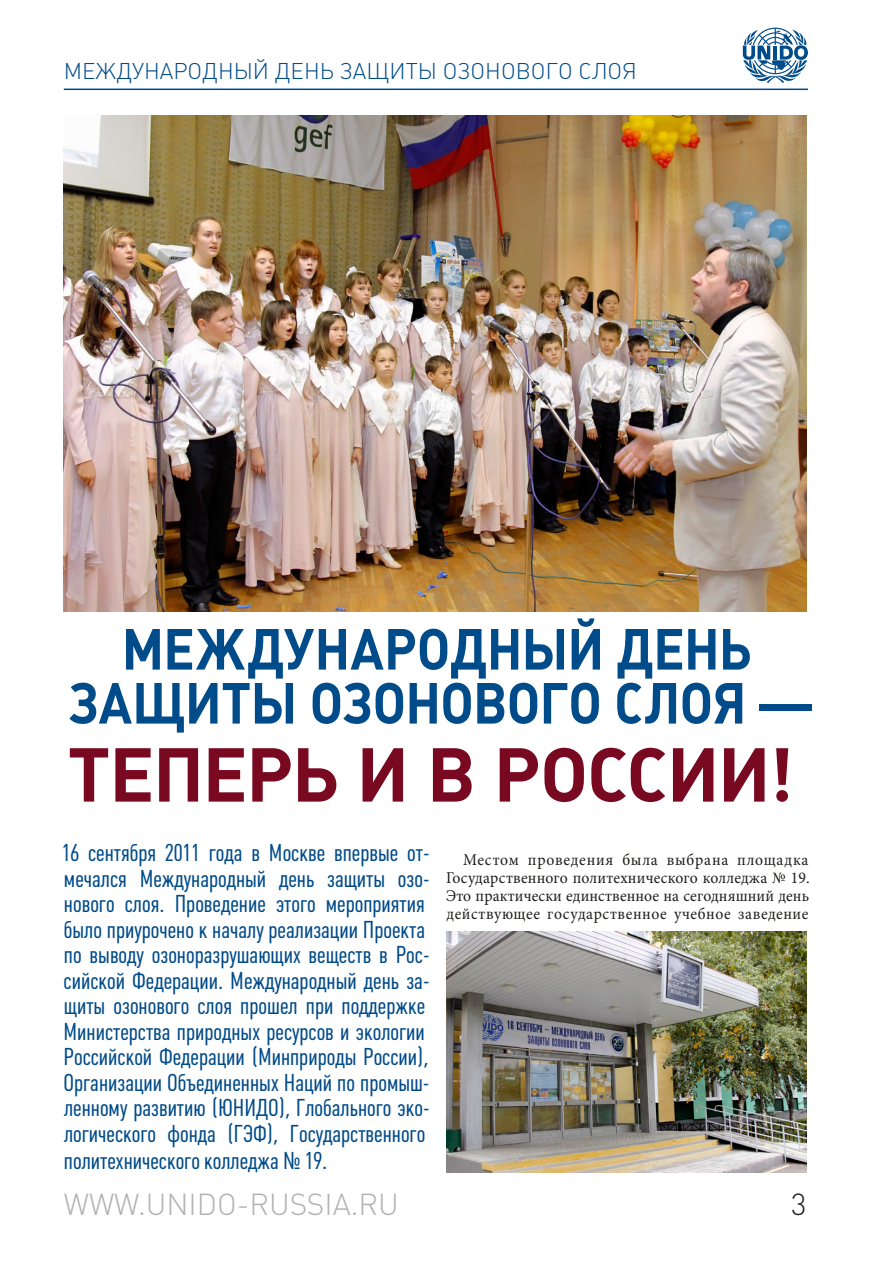
<style>
.page{position:relative;width:893px;height:1263px;background:#fff}
.page>*{position:absolute;margin:0;border:0;box-sizing:border-box;transform-origin:0 0}
.t1{font:75px "Plumb Bold C";letter-spacing:-.02em;color:#790920}
.t2{font:57px/54px "Plumb Bold C";letter-spacing:-.01em;color:#004b89;text-align:center;scale:.92 1}
.t3{font:30px "Plumb Light C";color:#b3b2b2}
.t4{font:30px "Plumb Light C";color:#1d1d1b}
.t5{font:24px/25.7px "Plumb Condensed";color:#004b89}
.t6{font:22.5px "Plumb Light C";color:#004b89}
.t7{font:16.5px/18px "Minion Pro";letter-spacing:.01em;color:#1d1d1b;text-align:justify;scale:.95 1}
</style>
<div class="page">
<hr style="left:64px;top:89px;width:744px;height:1px;background:#004b89">
<img style="left:64px;top:116px;width:742px;height:495px">
<img style="left:446px;top:932px;width:360px;height:240px">
<svg style="left:743px;top:28px;width:65px;height:55px"></svg>
<p class="t6" style="left:64px;top:58px;width:35px">МЕЖДУНАРОДНЫЙ</p>
<p class="t6" style="left:275px;top:58px;width:16px">ДЕНЬ</p>
<p class="t6" style="left:340px;top:58px;width:17px">ЗАЩИТЫ</p>
<p class="t6" style="left:443px;top:58px;width:16px">ОЗОНОВОГО</p>
<p class="t6" style="left:579px;top:58px;width:13px">СЛОЯ</p>
<h2 class="t2" style="left:68px;top:622px;width:809px">Международный день защиты озонового слоя —</h2>
<h1 class="t1" style="left:68px;top:732px;width:728px">теперь и в России!</h1>
<p class="t5" style="left:62px;top:840px;width:369px">16 сентября 2011 года в Москве впервые от‑ мечался Международный день защиты озо‑ нового слоя. Проведение этого мероприятия было приурочено к началу реализации Проекта по выводу озоноразрушающих веществ в Рос‑ сийской Федерации. Международный день за‑ щиты озонового слоя прошел при поддержке Министерства природных ресурсов и экологии Российской Федерации (Минприроды России), Организации Объединенных Наций по промыш‑ ленному развитию (ЮНИДО), Глобального эко‑ логического фонда (ГЭФ), Государственного политехнического колледжа № 19.</p>
<p class="t7" style="left:446px;top:850px;width:384px;text-indent:17px">Местом проведения была выбрана площадка Государственного политехнического колледжа № 19.<br>Это практически единственное на сегодняшний день действующее государственное учебное заведение</p>
<p class="t3" style="left:64px;top:1187px;width:26px">WWW</p>
<p class="t3" style="left:138px;top:1187px;width:239px">.UNIDO-RUSSIA.RU</p>
<p class="t4" style="left:791px;top:1187px;width:17px">3</p>
</div>
